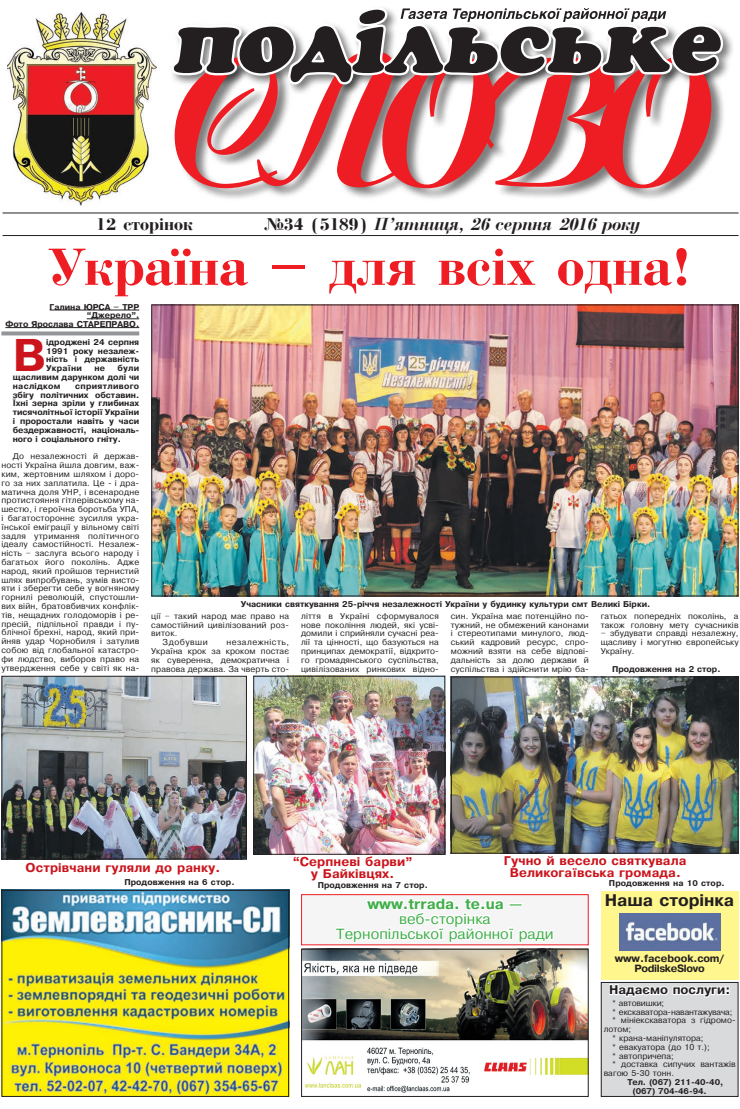
<style>
.page{position:relative;width:740px;height:1109px;background:#fff}
.page>*{position:absolute;margin:0;border:0;box-sizing:border-box;transform-origin:0 0}
.t1{font:700 55px "Uk Bodoni";color:#ee1d23}
.t2{font:700 43.6px "Ukrainian Pragmatica";color:#cb141c}
.t3{font:italic 700 18px "Uk Bodoni";letter-spacing:-.025em;color:#231f20}
.t4{font:700 18px "Uk Bodoni";color:#231f20}
.t5{font:700 16px "Ukrainian Pragmatica";color:#231f20}
.t6{font:14px/15px "Ukrainian Pragmatica";color:#40ae49;text-align:center}
.t7{font:700 14px "Ukrainian Pragmatica";color:#40ae49}
.t8{font:700 12px/12px "Ukrainian Pragmatica";letter-spacing:.01em;color:#cb141c;text-align:center}
.t9{font:700 12px "Ukrainian Pragmatica";color:#231f20}
.t10{font:700 10px/10px "Ukrainian Pragmatica";letter-spacing:-.03em;color:#231f20;text-align:center}
.t11{font:8px/8.8px "Ukrainian Pragmatica";letter-spacing:.01em;color:#231f20;text-align:justify}
.t12{font:700 8px/8.8px "Ukrainian Pragmatica";color:#231f20;text-align:justify}
.t13{font:8px "Ukrainian Pragmatica";letter-spacing:-.02em;color:#231f20}
.t14{font:8px "Ukrainian Pragmatica";letter-spacing:.06em;color:#231f20}
.s1{font-style:normal}
</style>
<div class="page">
<hr style="left:3px;top:213px;width:735px;height:1px;background:#231f20">
<hr style="left:3px;top:235px;width:735px;height:1px;background:#231f20">
<div style="left:601px;top:891px;width:137px;height:88px;background:#fff68d"></div>
<img style="left:619px;top:913px;width:101px;height:37px">
<img style="left:303px;top:950px;width:284px;height:143px">
<div style="left:301px;top:948px;width:288px;height:148px;border:1px solid #231f20"></div>
<img style="left:3px;top:891px;width:284px;height:203px">
<div style="left:1px;top:889px;width:288px;height:207px;border:1px solid #231f20"></div>
<div style="left:302px;top:894px;width:286px;height:50px;background:#f5f5f6"></div>
<div style="left:301px;top:894px;width:288px;height:51px;border:1px solid #ee1d23"></div>
<div style="left:601px;top:982px;width:137px;height:114px;background:#d9dadc"></div>
<svg style="left:608px;top:979px;width:122px;height:118px"></svg>
<div style="left:601px;top:981px;width:137px;height:115px;border:1px solid #231f20"></div>
<hr style="left:50px;top:310px;width:89px;height:1px;background:#231f20">
<hr style="left:87px;top:318px;width:52px;height:1px;background:#231f20">
<svg style="left:1px;top:331px;width:138px;height:4px"></svg>
<hr style="left:5px;top:327px;width:134px;height:1px;background:#231f20">
<img style="left:153px;top:306px;width:583px;height:288px">
<div style="left:151px;top:304px;width:587px;height:292px;border:1px solid #231f20"></div>
<img style="left:3px;top:677px;width:242px;height:180px">
<div style="left:1px;top:675px;width:246px;height:184px;border:1px solid #231f20"></div>
<img style="left:255px;top:677px;width:188px;height:175px">
<div style="left:253px;top:675px;width:192px;height:179px;border:1px solid #231f20"></div>
<img style="left:453px;top:678px;width:283px;height:173px">
<div style="left:451px;top:676px;width:287px;height:177px;border:1px solid #231f20"></div>
<img style="left:174px;top:33px;width:559px;height:166px">
<svg style="left:175px;top:88px;width:536px;height:100px"></svg>
<svg style="left:172px;top:8px;width:554px;height:80px"></svg>
<svg style="left:174px;top:10px;width:547px;height:72px"></svg>
<img style="left:8px;top:12px;width:149px;height:193px">
<svg style="left:401px;top:8px;width:265px;height:14px"></svg>
<h3 class="t4" style="left:96px;top:215px;width:98px">12 сторінок</h3>
<h3 class="t3" style="left:264px;top:214px;width:378px"><span class="s1">№34 (5189)</span> П’ятниця, 26 серпня 2016 року</h3>
<h1 class="t1" style="left:49px;top:239px;width:644px">Україна – для всіх одна!</h1>
<p class="t12" style="left:5px;top:302px;width:135px;text-align:right">Галина ЮРСА – ТРР “Джерело”.<br>Фото Ярослава СТАРЕПРАВО.</p>
<h2 class="t2" style="left:13px;top:331px;width:35px">В</h2>
<p class="t12" style="left:46px;top:337px;width:94px">ідроджені 24 серпня 1991 року незалеж&shy;ність і державність України</p>
<p class="t12" style="left:13px;top:364px;width:128px;text-indent:105px">були щасливим дарунком долі чи наслідком</p>
<p class="t12" style="left:94px;top:364px;width:12px">не</p>
<p class="t12" style="left:13px;top:381px;width:128px;text-indent:62px">сприятливого збігу політичних обставин.<br>Їхні зерна зріли у глибинах тисячолітньої історії України і проростали навіть у часи бездержавності, національ&shy;ного і соціального гніту.</p>
<p class="t11" style="left:1px;top:452px;width:139px;text-indent:11px">До незалежності й держав&shy;ності Україна йшла довгим, важ&shy;ким, жертовним шляхом і доро&shy;го за них заплатила. Це - і дра&shy;матична доля УНР, і всенародне протистояння гітлерівському на&shy;шестю, і героїчна боротьба УПА, і багатостороннє зусилля укра&shy;їнської еміграції у вільному світі задля утримання політичного ідеалу самостійності. Незалеж&shy;ність – заслуга всього народу і багатьох його поколінь. Адже народ, який пройшов тернистий шлях випробувань, зумів висто&shy;яти і зберегти себе у вогняному горнилі революцій, спустошли&shy;вих війн, братовбивчих конфлік&shy;тів, нещадних голодоморів і ре&shy;пресій, підпільної правди і пу&shy;блічної брехні, народ, який при&shy;йняв удар Чорнобиля і затулив собою від глобальної катастро&shy;фи людство, виборов право на утвердження себе у світі як на-</p>
<p class="t12" style="left:241px;top:599px;width:411px">Учасники святкування 25-річчя незалежності України у будинку культури смт Великі Бірки.</p>
<p class="t11" style="left:301px;top:611px;width:139px">ліття в Україні сформувалося нове покоління людей, які усві&shy;домили і сприйняли сучасні реа&shy;лії та цінності, що базуються на принципах демократії, відкрито&shy;го громадянського суспільства, цивілізованих ринкових відно-</p>
<p class="t11" style="left:451px;top:611px;width:139px">син. Україна має потенційно по&shy;тужний, не обмежений канонами і стереотипами минулого, люд&shy;ський кадровий ресурс, спро&shy;можний взяти на себе відпові&shy;дальність за долю держави й суспільства і здійснити мрію ба-</p>
<p class="t11" style="left:601px;top:611px;width:139px">гатьох попередніх поколінь, а також головну мету сучасників</p>
<p class="t11" style="left:151px;top:611px;width:139px">ції – такий народ має право на</p>
<p class="t11" style="left:151px;top:620px;width:139px">самостійний цивілізований роз-</p>
<p class="t11" style="left:151px;top:629px;width:28px">виток.</p>
<p class="t14" style="left:163px;top:637px;width:47px">Здобувши</p>
<p class="t11" style="left:601px;top:629px;width:139px">– збудувати справді незалежну, щасливу і могутню європейську Україну.</p>
<p class="t12" style="left:612px;top:664px;width:110px">Продовження на 2 стор.</p>
<p class="t11" style="left:151px;top:638px;width:139px;text-indent:75px">незалежність, Україна крок за кроком постає як суверенна, демократична і правова держава. За чверть сто-</p>
<h3 class="t8" style="left:26px;top:861px;width:196px">Острівчани гуляли до ранку.</h3>
<h3 class="t8" style="left:504px;top:854px;width:184px">Гучно й весело святкувала<br>Великогаївська громада.</h3>
<p class="t12" style="left:124px;top:877px;width:112px">Продовження на 6 стор.</p>
<p class="t12" style="left:318px;top:881px;width:112px">Продовження на 7 стор.</p>
<p class="t12" style="left:609px;top:878px;width:117px">Продовження на 10 стор.</p>
<h3 class="t8" style="left:293px;top:855px;width:121px">“Серпневі барви” у Байківцях.</h3>
<h3 class="t7" style="left:367px;top:895px;width:157px">www.trrada. te.ua —</h3>
<h3 class="t6" style="left:336px;top:911px;width:219px">веб-сторінка<br>Тернопільської районної ради</h3>
<h3 class="t5" style="left:605px;top:891px;width:131px">Наша сторінка</h3>
<p class="t10" style="left:615px;top:953px;width:111px">www.facebook.com/<br>PodilskeSlovo</p>
<h3 class="t9" style="left:609px;top:982px;width:122px">Надаємо послуги:</h3>
<p class="t13" style="left:612px;top:998px;width:53px">* автовишки;</p>
<p class="t13" style="left:612px;top:1007px;width:122px">* екскаватора-навантажувача;</p>
<p class="t11" style="left:612px;top:1016px;width:125px">* мініекскаватора з гідромо-</p>
<p class="t11" style="left:604px;top:1024px;width:29px">лотом;</p>
<p class="t11" style="left:612px;top:1033px;width:93px">* крана-маніпулятора;</p>
<p class="t11" style="left:612px;top:1042px;width:99px">* евакуатора (до 10 т.);</p>
<p class="t11" style="left:612px;top:1051px;width:63px">* автопричепа;</p>
<p class="t11" style="left:612px;top:1060px;width:125px">* доставка сипучих вантажів</p>
<p class="t11" style="left:604px;top:1068px;width:72px">вагою 5-30 тонн.</p>
<p class="t12" style="left:632px;top:1077px;width:92px;text-indent:-5px">Тел. (067) 211-40-40, (067) 704-46-94.</p>
</div>
